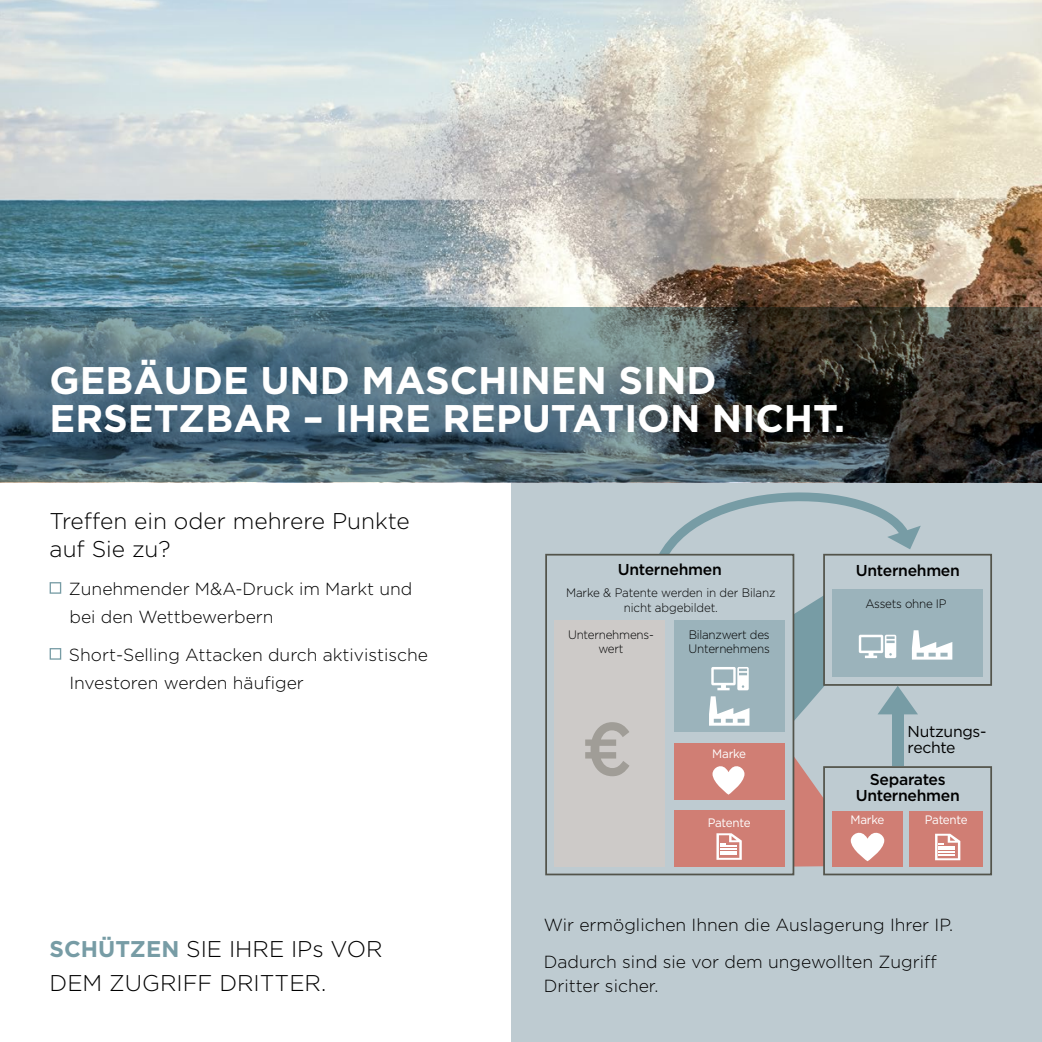
<style>
.page{position:relative;width:1042px;height:1042px;background:#fff}
.page>*{position:absolute;margin:0;border:0;box-sizing:border-box;transform-origin:0 0}
.t1{font:500 74.73px "Gotham";color:#a09d97;scale:.95 1}
.t2{font:700 38.5px/38.5px "Gotham";color:#fff}
.t3{font:300 22.75px/28px "Gotham";color:#000}
.t4{font:300 17.5px/28px "Gotham";color:#000}
.t5{font:500 15.75px/15.8px "Gotham";letter-spacing:-.02em;color:#000;text-align:center}
.t6{font:15.75px/15.8px "Gotham";letter-spacing:-.02em;color:#000}
.t7{font:300 12.25px/14.7px "Gotham";letter-spacing:-.02em;color:#000;text-align:center;scale:.95 1}
.t8{font:12.25px "Gotham";letter-spacing:-.025em;color:#fff;scale:.95 1}
.s1{font-weight:700;color:#779ca5}
</style>
<div class="page">
<div style="left:511px;top:482px;width:531px;height:560px;background:#becbd1"></div>
<img style="left:0;top:0;width:1042px;height:308px">
<svg style="left:794px;top:743px;width:29px;height:123px"></svg>
<div style="left:823px;top:766px;width:169px;height:109px;background:#becbd1;border:2px solid #53544b"></div>
<svg style="left:794px;top:589px;width:30px;height:142px"></svg>
<div style="left:823px;top:554px;width:169px;height:132px;background:#becbd1;border:2px solid #53544b"></div>
<svg style="left:650px;top:482px;width:271px;height:88px"></svg>
<div style="left:545px;top:554px;width:249px;height:321px;background:#becbd1;border:2px solid #53544b"></div>
<svg style="left:0;top:308px;width:1042px;height:174px;background:#485b62"></svg>
<div style="left:50px;top:582px;width:11px;height:12px;border:1px solid #779ca5"></div>
<div style="left:50px;top:648px;width:11px;height:12px;border:1px solid #779ca5"></div>
<div style="left:554px;top:620px;width:111px;height:246px;background:#cdcac8"></div>
<div style="left:674px;top:620px;width:111px;height:111px;background:#9bb3bb"></div>
<div style="left:832px;top:589px;width:151px;height:87px;background:#9bb3bb"></div>
<div style="left:674px;top:743px;width:111px;height:56px;background:#d07e74"></div>
<div style="left:832px;top:811px;width:70px;height:55px;background:#d07e74"></div>
<div style="left:910px;top:811px;width:73px;height:55px;background:#d07e74"></div>
<div style="left:674px;top:811px;width:111px;height:56px;background:#d07e74"></div>
<svg style="left:716px;top:833px;width:26px;height:27px"></svg>
<svg style="left:935px;top:834px;width:25px;height:26px"></svg>
<svg style="left:709px;top:696px;width:40px;height:30px"></svg>
<svg style="left:912px;top:630px;width:40px;height:29px"></svg>
<svg style="left:711px;top:667px;width:38px;height:23px"></svg>
<svg style="left:859px;top:635px;width:37px;height:23px"></svg>
<svg style="left:712px;top:766px;width:32px;height:28px"></svg>
<svg style="left:851px;top:832px;width:33px;height:29px"></svg>
<div style="left:892px;top:704px;width:11px;height:62px;background:#779ca5"></div>
<svg style="left:878px;top:686px;width:40px;height:28px"></svg>
<h2 class="t2" style="left:50px;top:360px;width:797px">GEBÄUDE UND MASCHINEN SIND<br>ERSETZBAR – IHRE REPUTATION NICHT.</h2>
<h3 class="t3" style="left:50px;top:506px;width:362px">Treffen ein oder mehrere Punkte auf Sie zu?</h3>
<p class="t4" style="left:69px;top:574px;width:345px">Zunehmender M&amp;A-Druck im Markt und bei den Wettbewerbern</p>
<p class="t4" style="left:69px;top:640px;width:361px">Short-Selling Attacken durch aktivistische<br>Investoren werden häufiger</p>
<h3 class="t3" style="left:50px;top:932px;width:334px;line-height:33.2px"><span class="s1">SCHÜTZEN</span> SIE IHRE IPs VOR<br>DEM ZUGRIFF DRITTER.</h3>
<p class="t5" style="left:618px;top:562px;width:106px">Unternehmen</p>
<p class="t5" style="left:856px;top:562px;width:106px">Unternehmen</p>
<p class="t7" style="left:566px;top:585px;width:222px">Marke &amp; Patente werden in der Bilanz nicht abgebildet.</p>
<p class="t7" style="left:568px;top:627px;width:92px">Unternehmens&shy;wert</p>
<p class="t7" style="left:688px;top:626px;width:87px;text-align:left">Bilanzwert des<br>Unternehmens</p>
<h1 class="t1" style="left:581px;top:700px;width:55px">€</h1>
<p class="t8" style="left:712px;top:746px;width:37px">Marke</p>
<p class="t7" style="left:865px;top:596px;width:87px">Assets ohne IP</p>
<p class="t6" style="left:907px;top:723px;width:80px">Nutzungs&shy;rechte</p>
<p class="t5" style="left:856px;top:772px;width:106px">Separates<br>Unternehmen</p>
<p class="t8" style="left:708px;top:815px;width:47px">Patente</p>
<p class="t8" style="left:850px;top:812px;width:37px">Marke</p>
<p class="t8" style="left:925px;top:812px;width:47px">Patente</p>
<p class="t4" style="left:544px;top:906px;width:411px;line-height:36.9px">Wir ermöglichen Ihnen die Auslagerung Ihrer IP.<br>Dadurch sind sie vor dem ungewollten Zugriff</p>
<p class="t4" style="left:544px;top:971px;width:116px">Dritter sicher.</p>
</div>
